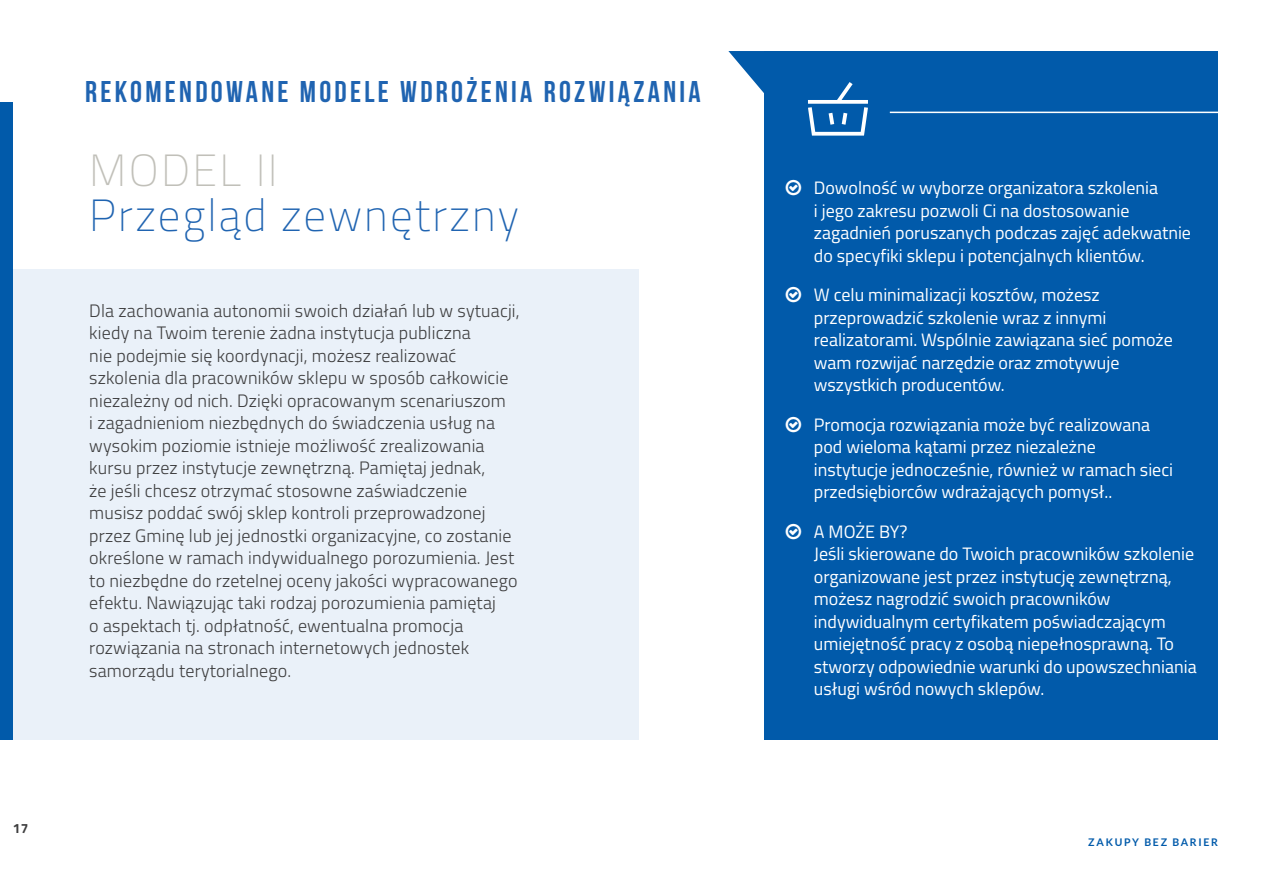
<style>
.page{position:relative;width:1263px;height:893px;background:#fff}
.page>*{position:absolute;margin:0;border:0;box-sizing:border-box;transform-origin:0 0}
.subtitle-2{font:100 45px/45px "Titillium";letter-spacing:.05em;color:#2064b1}
.caption-3{font:700 30px "Bebas Neue";letter-spacing:.11em;color:#2064b1}
._01-tekst{font:300 18px/22.5px "Titillium";letter-spacing:.01em;color:#3e3e3f}
._01-tekst-2{font:18px/22.5px "Titillium";color:#fff}
.t1{font:700 13.5px "Titillium";color:#3e3e3f}
.t2{font:700 10.5px "Lato";letter-spacing:.16em;color:#015aaa}
.s1{color:#c1c0b9}
</style>
<div class="page">
<div style="left:0;top:102px;width:13px;height:638px;background:#015aaa"></div>
<div style="left:13px;top:269px;width:626px;height:471px;background:#eaf1f9"></div>
<div style="left:765px;top:51px;width:453px;height:689px;background:#015aaa"></div>
<svg style="left:728px;top:51px;width:37px;height:45px"></svg>
<hr style="left:890px;top:112px;width:373px;height:1px;background:#fff">
<svg style="left:808px;top:82px;width:60px;height:54px"></svg>
<p class="t1" style="left:13px;top:818px;width:17px">17</p>
<p class="caption-3" style="left:85px;top:75px;width:617px">REKOMENDOWANE MODELE WDROŻENIA ROZWIĄZANIA</p>
<p class="subtitle-2" style="left:89px;top:145px;width:431px"><span class="s1">MODEL II<br></span>Przegląd zewnętrzny</p>
<p class="_01-tekst" style="left:89px;top:298px;width:432px">Dla zachowania autonomii swoich działań lub w sytuacji, kiedy na Twoim terenie żadna instytucja publiczna<br>nie podejmie się koordynacji, możesz realizować szkolenia dla pracowników sklepu w sposób całkowicie niezależny od nich. Dzięki opracowanym scenariuszom<br>i zagadnieniom niezbędnych do świadczenia usług na wysokim poziomie istnieje możliwość zrealizowania kursu przez instytucje zewnętrzną. Pamiętaj jednak,<br>że jeśli chcesz otrzymać stosowne zaświadczenie musisz poddać swój sklep kontroli przeprowadzonej przez Gminę lub jej jednostki organizacyjne, co zostanie określone w ramach indywidualnego porozumienia. Jest to niezbędne do rzetelnej oceny jakości wypracowanego efektu. Nawiązując taki rodzaj porozumienia pamiętaj<br>o aspektach tj. odpłatność, ewentualna promocja rozwiązania na stronach internetowych jednostek samorządu terytorialnego.</p>
<p class="_01-tekst-2" style="left:814px;top:176px;width:379px">Dowolność w wyborze organizatora szkolenia<br>i jego zakresu pozwoli Ci na dostosowanie zagadnień poruszanych podczas zajęć adekwatnie do specyfiki sklepu i potencjalnych klientów.</p>
<p class="_01-tekst-2" style="left:814px;top:283px;width:360px">W celu minimalizacji kosztów, możesz przeprowadzić szkolenie wraz z innymi realizatorami. Wspólnie zawiązana sieć pomoże wam rozwijać narzędzie oraz zmotywuje wszystkich producentów.</p>
<p class="_01-tekst-2" style="left:814px;top:412px;width:361px">Promocja rozwiązania może być realizowana pod wieloma kątami przez niezależne instytucje jednocześnie, również w ramach sieci przedsiębiorców wdrażających pomysł..</p>
<p class="_01-tekst-2" style="left:814px;top:519px;width:384px">A MOŻE BY?<br>Jeśli skierowane do Twoich pracowników szkolenie organizowane jest przez instytucję zewnętrzną, możesz nagrodzić swoich pracowników indywidualnym certyfikatem poświadczającym umiejętność pracy z osobą niepełnosprawną. To stworzy odpowiednie warunki do upowszechniania usługi wśród nowych sklepów.</p>
<p class="t2" style="left:1088px;top:836px;width:131px">ZAKUPY BEZ BARIER</p>
</div>
